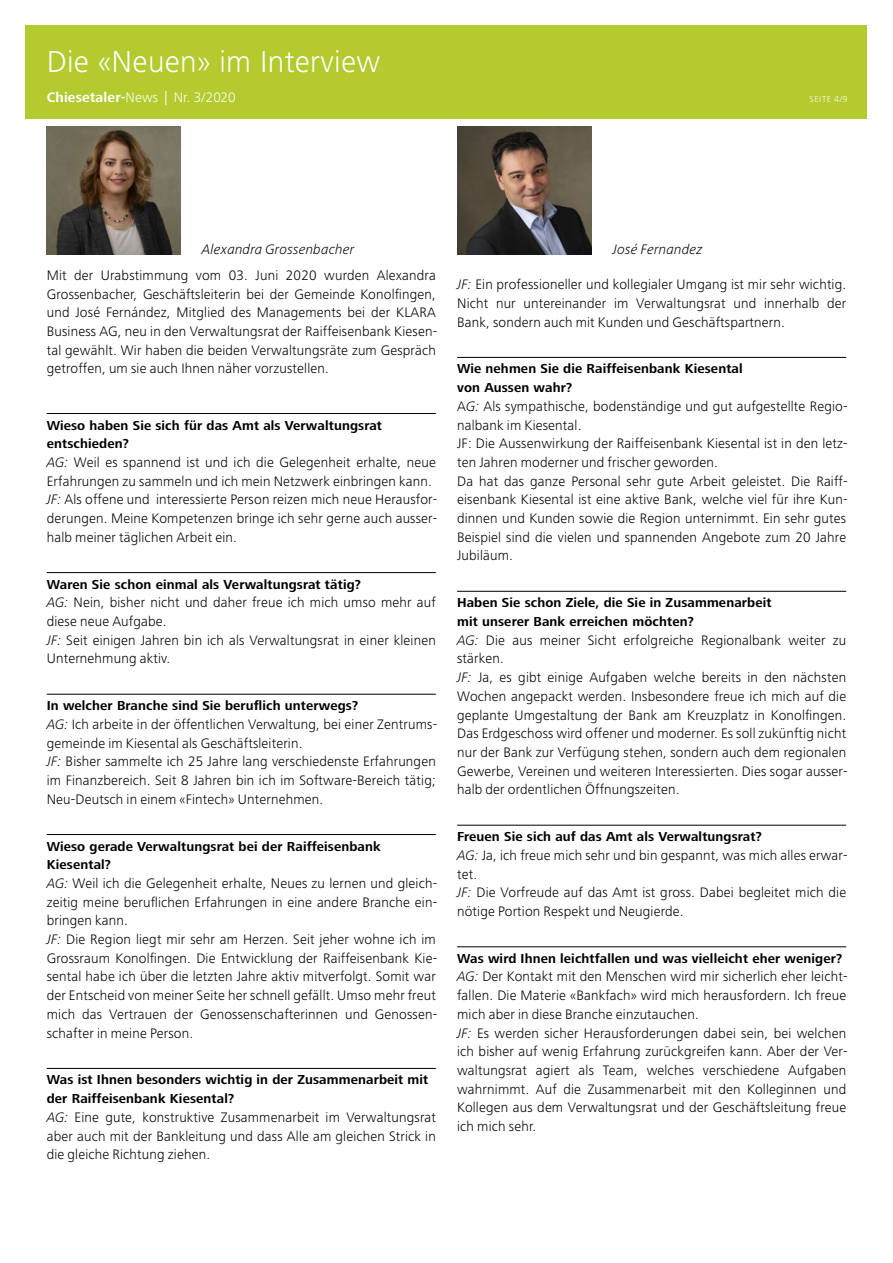
<style>
.page{position:relative;width:893px;height:1263px;background:#fff}
.page>*{position:absolute;margin:0;border:0;box-sizing:border-box;transform-origin:0 0}
.t1{font:300 31.5px "Frutiger Next LT";letter-spacing:.01em;color:#fff}
.t2{font:300 14.25px/18.8px "Frutiger Next LT";letter-spacing:.01em;color:#000}
.t3{font:italic 300 14.25px "Frutiger Next LT";letter-spacing:.01em;color:#000}
.t4{font:300 14.25px "Frutiger Next LT";letter-spacing:.01em;color:#fff}
.t5{font:700 13.5px/18.8px "Frutiger Next LT";letter-spacing:.01em;color:#000}
.t6{font:300 9px "Frutiger Next LT";letter-spacing:.07em;color:#fff}
.s1{font-weight:700}
.s2{font-style:italic}
</style>
<div class="page">
<div style="left:26px;top:26px;width:841px;height:93px;background:#b5ca2e"></div>
<img style="left:47px;top:127px;width:134px;height:127px">
<img style="left:457px;top:127px;width:135px;height:127px">
<hr style="left:47px;top:413px;width:389px;height:1px;background:#000">
<hr style="left:47px;top:572px;width:389px;height:1px;background:#000">
<hr style="left:47px;top:694px;width:389px;height:1px;background:#000">
<hr style="left:47px;top:834px;width:389px;height:1px;background:#000">
<hr style="left:47px;top:1068px;width:389px;height:1px;background:#000">
<hr style="left:457px;top:357px;width:389px;height:1px;background:#000">
<hr style="left:457px;top:591px;width:389px;height:1px;background:#000">
<hr style="left:457px;top:825px;width:389px;height:1px;background:#000">
<hr style="left:457px;top:946px;width:389px;height:1px;background:#000">
<h1 class="t1" style="left:47px;top:44px;width:335px">Die «Neuen» im Interview</h1>
<p class="t4" style="left:47px;top:90px;width:190px"><span class="s1">Chiesetaler-</span>News | Nr. 3/2020</p>
<p class="t6" style="left:810px;top:94px;width:39px">SEITE 4/9</p>
<p class="t3" style="left:202px;top:242px;width:154px">Alexandra Grossenbacher</p>
<p class="t3" style="left:613px;top:241px;width:91px">José Fernandez</p>
<p class="t2" style="left:47px;top:266px;width:392px;text-align:justify">Mit der Urabstimmung vom 03. Juni 2020 wurden Alexandra Grossenbacher, Geschäftsleiterin bei der Gemeinde Konolfingen, und José Fernández, Mitglied des Managements bei der KLARA Business AG, neu in den Verwaltungsrat der Raiffeisenbank Kiesen&shy;tal gewählt. Wir haben die beiden Verwaltungsräte zum Gespräch getroffen, um sie auch Ihnen näher vorzustellen.</p>
<p class="t5" style="left:47px;top:416px;width:337px">Wieso haben Sie sich für das Amt als Verwaltungsrat entschieden?</p>
<p class="t2" style="left:47px;top:453px;width:392px"><span class="s2">AG:</span> Weil es spannend ist und ich die Gelegenheit erhalte, neue Erfahrungen zu sammeln und ich mein Netzwerk einbringen kann.<br><span class="s2">JF:</span> Als offene und interessierte Person reizen mich neue Herausfor&shy;derungen. Meine Kompetenzen bringe ich sehr gerne auch ausser&shy;halb meiner täglichen Arbeit ein.</p>
<p class="t5" style="left:47px;top:575px;width:316px">Waren Sie schon einmal als Verwaltungsrat tätig?</p>
<p class="t2" style="left:47px;top:593px;width:391px"><span class="s2">AG:</span> Nein, bisher nicht und daher freue ich mich umso mehr auf diese neue Aufgabe.<br><span class="s2">JF:</span> Seit einigen Jahren bin ich als Verwaltungsrat in einer kleinen Unternehmung aktiv.</p>
<p class="t5" style="left:47px;top:696px;width:313px">In welcher Branche sind Sie beruflich unterwegs?</p>
<p class="t2" style="left:47px;top:715px;width:392px"><span class="s2">AG:</span> Ich arbeite in der öffentlichen Verwaltung, bei einer Zentrums&shy;gemeinde im Kiesental als Geschäftsleiterin.<br><span class="s2">JF:</span> Bisher sammelte ich 25 Jahre lang verschiedenste Erfahrungen im Finanzbereich. Seit 8 Jahren bin ich im Software-Bereich tätig; Neu-Deutsch in einem «Fintech» Unternehmen.</p>
<p class="t5" style="left:47px;top:837px;width:336px">Wieso gerade Verwaltungsrat bei der Raiffeisenbank<br>Kiesental?</p>
<p class="t2" style="left:47px;top:874px;width:392px"><span class="s2">AG:</span> Weil ich die Gelegenheit erhalte, Neues zu lernen und gleich&shy;zeitig meine beruflichen Erfahrungen in eine andere Branche ein&shy;bringen kann.<br><span class="s2">JF:</span> Die Region liegt mir sehr am Herzen. Seit jeher wohne ich im Grossraum Konolfingen. Die Entwicklung der Raiffeisenbank Kie&shy;sental habe ich über die letzten Jahre aktiv mitverfolgt. Somit war der Entscheid von meiner Seite her schnell gefällt. Umso mehr freut mich das Vertrauen der Genossenschafterinnen und Genossen&shy;schafter in meine Person.</p>
<p class="t5" style="left:47px;top:1070px;width:383px">Was ist Ihnen besonders wichtig in der Zusammenarbeit mit der Raiffeisenbank Kiesental?</p>
<p class="t2" style="left:47px;top:1108px;width:391px;text-align:justify"><span class="s2">AG:</span> Eine gute, konstruktive Zusammenarbeit im Verwaltungsrat aber auch mit der Bankleitung und dass Alle am gleichen Strick in die gleiche Richtung ziehen.</p>
<p class="t2" style="left:457px;top:275px;width:391px;text-align:justify"><span class="s2">JF:</span> Ein professioneller und kollegialer Umgang ist mir sehr wichtig.<br>Nicht nur untereinander im Verwaltungsrat und innerhalb der Bank, sondern auch mit Kunden und Geschäftspartnern.</p>
<p class="t5" style="left:457px;top:359px;width:287px">Wie nehmen Sie die Raiffeisenbank Kiesental von Aussen wahr?</p>
<p class="t2" style="left:457px;top:397px;width:392px">A<span class="s2">G:</span> Als sympathische, bodenständige und gut aufgestellte Regio&shy;nalbank im Kiesental.<br>JF: Die Aussenwirkung der Raiffeisenbank Kiesental ist in den letz&shy;ten Jahren moderner und frischer geworden.<br>Da hat das ganze Personal sehr gute Arbeit geleistet. Die Raiff&shy;eisenbank Kiesental ist eine aktive Bank, welche viel für ihre Kun&shy;dinnen und Kunden sowie die Region unternimmt. Ein sehr gutes Beispiel sind die vielen und spannenden Angebote zum 20 Jahre Jubiläum.</p>
<p class="t5" style="left:457px;top:593px;width:316px">Haben Sie schon Ziele, die Sie in Zusammenarbeit mit unserer Bank erreichen möchten?</p>
<p class="t2" style="left:457px;top:631px;width:392px"><span class="s2">AG:</span> Die aus meiner Sicht erfolgreiche Regionalbank weiter zu stärken.<br><span class="s2">JF:</span> Ja, es gibt einige Aufgaben welche bereits in den nächsten Wochen angepackt werden. Insbesondere freue ich mich auf die geplante Umgestaltung der Bank am Kreuzplatz in Konolfingen.<br>Das Erdgeschoss wird offener und moderner. Es soll zukünftig nicht nur der Bank zur Verfügung stehen, sondern auch dem regionalen Gewerbe, Vereinen und weiteren Interessierten. Dies sogar ausser&shy;halb der ordentlichen Öffnungszeiten.</p>
<p class="t5" style="left:457px;top:827px;width:306px">Freuen Sie sich auf das Amt als Verwaltungsrat?</p>
<p class="t2" style="left:457px;top:846px;width:392px"><span class="s2">AG:</span> Ja, ich freue mich sehr und bin gespannt, was mich alles erwar&shy;tet.<br><span class="s2">JF:</span> Die Vorfreude auf das Amt ist gross. Dabei begleitet mich die nötige Portion Respekt und Neugierde.</p>
<p class="t5" style="left:457px;top:949px;width:387px">Was wird Ihnen leichtfallen und was vielleicht eher weniger?</p>
<p class="t2" style="left:457px;top:967px;width:392px"><span class="s2">AG:</span> Der Kontakt mit den Menschen wird mir sicherlich eher leicht&shy;fallen. Die Materie «Bankfach» wird mich herausfordern. Ich freue mich aber in diese Branche einzutauchen.<br><span class="s2">JF:</span> Es werden sicher Herausforderungen dabei sein, bei welchen ich bisher auf wenig Erfahrung zurückgreifen kann. Aber der Ver&shy;waltungsrat agiert als Team, welches verschiedene Aufgaben wahrnimmt. Auf die Zusammenarbeit mit den Kolleginnen und Kollegen aus dem Verwaltungsrat und der Geschäftsleitung freue ich mich sehr.</p>
</div>
